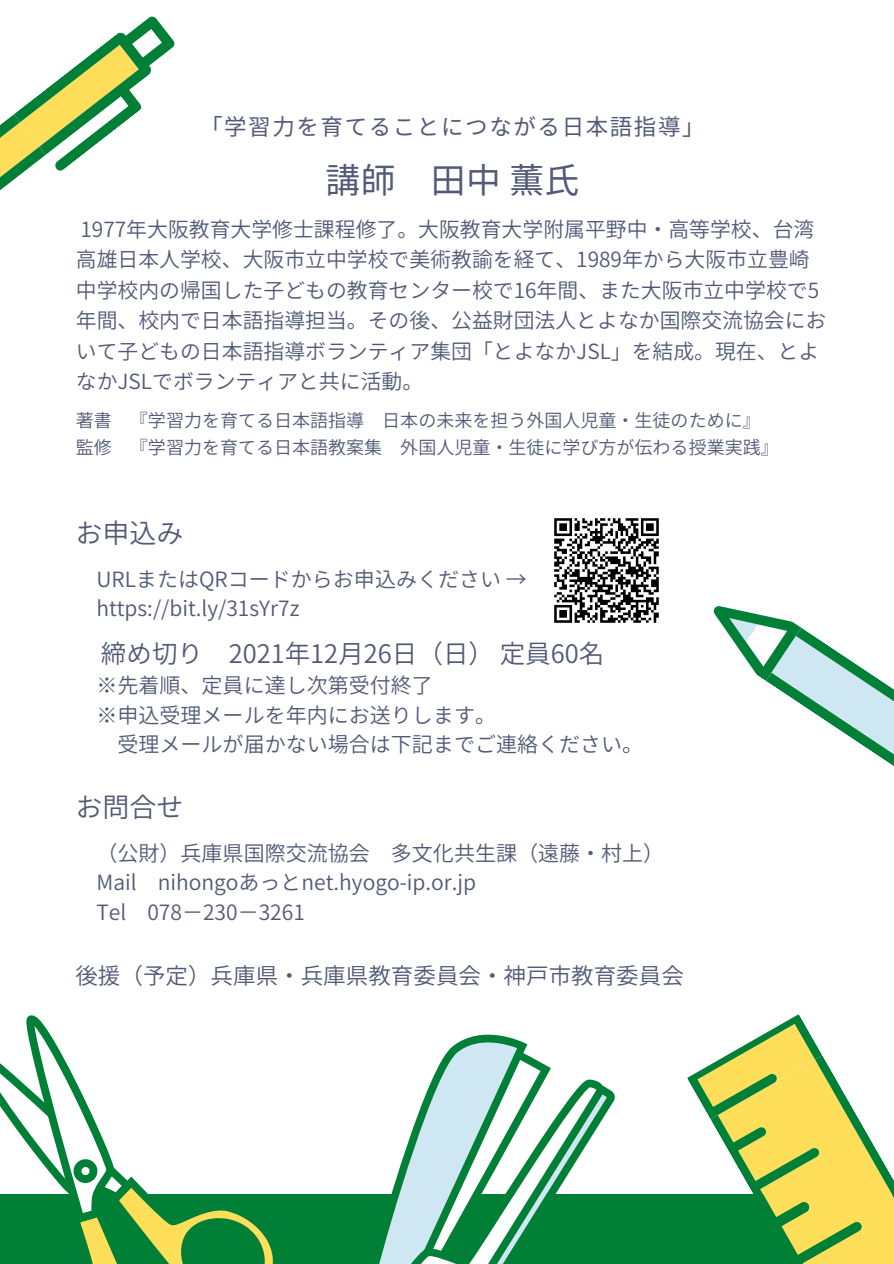
<style>
.page{position:relative;width:894px;height:1264px;background:#fff}
.page>*{position:absolute;margin:0;border:0;box-sizing:border-box;transform-origin:0 0}
.t1{font:34.8px "Source Han Sans JP";color:#525a78}
.t2{font:27px "Source Han Sans JP";color:#525a78}
.t3{font:25.5px "Source Han Sans JP";color:#525a78}
.t4{font:22.5px "Source Han Sans JP";color:#525a78}
.t5{font:22.5px "Source Han Sans JP";letter-spacing:.07em;color:#525a78}
.t6{font:21px "Source Han Sans JP";color:#525a78}
.t7{font:20.85px/30.6px "Source Han Sans JP";color:#525a78}
.t8{font:18px "Source Han Sans JP";color:#525a78}
</style>
<div class="page">
<svg style="left:713px;top:606px;width:180px;height:160px"></svg>
<svg style="left:0;top:16px;width:175px;height:175px"></svg>
<div style="left:0;top:1194px;width:893px;height:69px;background:#008037"></div>
<svg style="left:0;top:1015px;width:273px;height:248px"></svg>
<svg style="left:459px;top:1034px;width:64px;height:8px"></svg>
<svg style="left:379px;top:1042px;width:229px;height:221px"></svg>
<svg style="left:687px;top:1014px;width:206px;height:249px"></svg>
<img style="left:554px;top:518px;width:105px;height:105px">
<p class="t5" style="left:200px;top:109px;width:506px">「学習力を育てることにつながる日本語指導」</p>
<p class="t1" style="left:325px;top:153px;width:251px">講師 田中薫氏</p>
<p class="t7" style="left:76px;top:213px;width:751px">1977年大阪教育大学修士課程修了。大阪教育大学附属平野中・高等学校、台湾高雄日本人学校、大阪市立中学校で美術教諭を経て、1989年から大阪市立豊崎中学校内の帰国した子どもの教育センター校で16年間、また大阪市立中学校で5年間、校内で日本語指導担当。その後、公益財団法人とよなか国際交流協会において子どもの日本語指導ボランティア集団「とよなかJSL」を結成。現在、とよなかJSLでボランティアと共に活動。</p>
<p class="t8" style="left:76px;top:406px;width:686px">著書 『学習力を育てる日本語指導 日本の未来を担う外国人児童・生徒のために』</p>
<p class="t8" style="left:76px;top:433px;width:704px">監修 『学習力を育てる日本語教案集 外国人児童・生徒に学び方が伝わる授業実践』</p>
<p class="t2" style="left:75px;top:512px;width:110px">お申込み</p>
<p class="t6" style="left:96px;top:562px;width:432px">URLまたはQRコードからお申込みください →</p>
<p class="t6" style="left:96px;top:591px;width:204px">https://bit.ly/31sYr7z</p>
<p class="t3" style="left:101px;top:633px;width:505px">締め切り 2021年12月 26日（日）定員60名</p>
<p class="t6" style="left:96px;top:669px;width:338px">※先着順、定員に達し次第受付終了</p>
<p class="t6" style="left:96px;top:698px;width:401px">※申込受理メールを年内にお送りします。</p>
<p class="t6" style="left:117px;top:727px;width:527px">受理メールが届かない場合は下記までご連絡ください。</p>
<p class="t2" style="left:75px;top:786px;width:110px">お問合せ</p>
<p class="t6" style="left:96px;top:836px;width:569px">（公財）兵庫県国際交流協会 多文化共生課（遠藤・村上）</p>
<p class="t6" style="left:96px;top:865px;width:381px">Mail nihongoあっとnet.hyogo-ip.or.jp</p>
<p class="t6" style="left:96px;top:895px;width:210px">Tel 078－ 230－ 3261</p>
<p class="t4" style="left:75px;top:957px;width:609px">後援（予定）兵庫県・兵庫県教育委員会・神戸市教育委員会</p>
</div>
